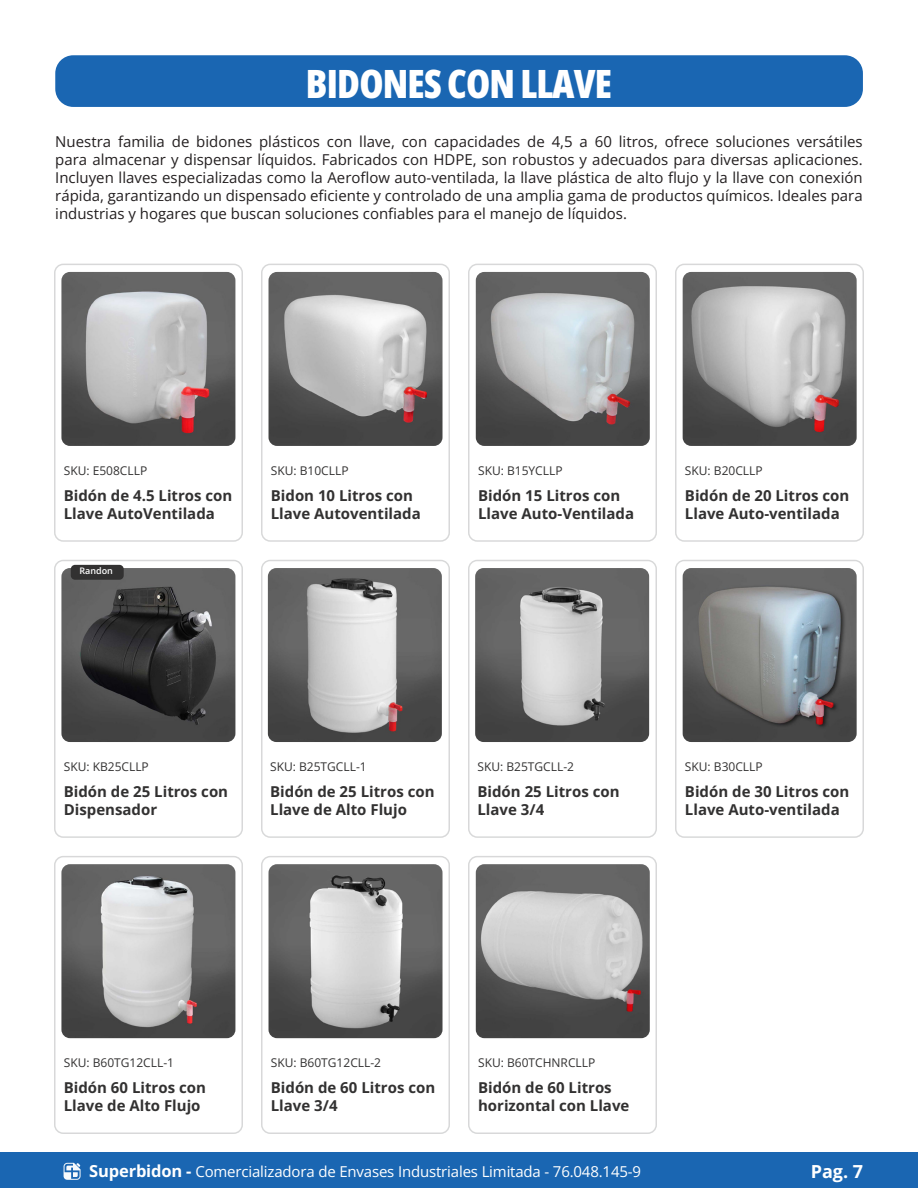
<style>
.page{position:relative;width:918px;height:1188px;background:#fff}
.page>*{position:absolute;margin:0;border:0;box-sizing:border-box;transform-origin:0 0}
.t1{font:800 39px "Open Sans Condensed";letter-spacing:-.02em;color:#fff}
.t2{font:700 18px "Open Sans";color:#fff}
.t3{font:15px/18px "Open Sans";color:#231f20;text-align:justify}
.t4{font:700 15px/18px "Open Sans";color:#323131}
.t5{font:15px "Open Sans";letter-spacing:-.01em;color:#fff}
.t6{font:12px "Open Sans";color:#323131}
.t7{font:600 9px "Open Sans";color:#fff}
.s1{font-weight:700;font-size:16.5px}
</style>
<div class="page">
<div style="left:55px;top:55px;width:808px;height:52px;background:#1a66b2;border-radius:18px"></div>
<div style="left:0;top:1153px;width:918px;height:35px;background:#1a66b2"></div>
<svg style="left:64px;top:1163px;width:16px;height:17px"></svg>
<div style="left:54px;top:264px;width:189px;height:278px;border:2px solid #393d3f;border-radius:9px"></div>
<div style="left:261px;top:264px;width:189px;height:278px;border:2px solid #393d3f;border-radius:9px"></div>
<div style="left:468px;top:264px;width:189px;height:278px;border:2px solid #393d3f;border-radius:9px"></div>
<div style="left:675px;top:264px;width:189px;height:278px;border:2px solid #393d3f;border-radius:9px"></div>
<img style="left:61px;top:272px;width:174px;height:174px">
<img style="left:269px;top:272px;width:174px;height:174px">
<img style="left:476px;top:272px;width:174px;height:174px">
<img style="left:683px;top:272px;width:174px;height:174px">
<div style="left:54px;top:856px;width:189px;height:278px;border:2px solid #393d3f;border-radius:9px"></div>
<div style="left:261px;top:856px;width:189px;height:278px;border:2px solid #393d3f;border-radius:9px"></div>
<div style="left:468px;top:856px;width:189px;height:278px;border:2px solid #393d3f;border-radius:9px"></div>
<div style="left:54px;top:560px;width:189px;height:278px;border:2px solid #393d3f;border-radius:9px"></div>
<div style="left:261px;top:560px;width:189px;height:278px;border:2px solid #393d3f;border-radius:9px"></div>
<div style="left:468px;top:560px;width:189px;height:278px;border:2px solid #393d3f;border-radius:9px"></div>
<div style="left:675px;top:560px;width:189px;height:278px;border:2px solid #393d3f;border-radius:9px"></div>
<img style="left:61px;top:568px;width:174px;height:174px">
<img style="left:61px;top:864px;width:174px;height:174px">
<img style="left:269px;top:864px;width:174px;height:174px">
<img style="left:476px;top:864px;width:174px;height:174px">
<img style="left:268px;top:568px;width:174px;height:174px">
<img style="left:475px;top:568px;width:174px;height:174px">
<img style="left:683px;top:568px;width:174px;height:174px">
<div style="left:71px;top:565px;width:53px;height:15px;background:#323131;border-radius:4px"></div>
<p class="t1" style="left:306px;top:54px;width:308px">BIDONES CON LLAVE</p>
<p class="t3" style="left:55px;top:133px;width:809px">Nuestra familia de bidones plásticos con llave, con capacidades de 4,5 a 60 litros, ofrece soluciones versátiles para almacenar y dispensar líquidos. Fabricados con HDPE, son robustos y adecuados para diversas aplicaciones.<br>Incluyen llaves especializadas como la Aeroflow auto-ventilada, la llave plástica de alto flujo y la llave con conexión rápida, garantizando un dispensado eficiente y controlado de una amplia gama de productos químicos. Ideales para industrias y hogares que buscan soluciones confiables para el manejo de líquidos.</p>
<p class="t6" style="left:64px;top:462px;width:85px">SKU: E508CLLP</p>
<p class="t6" style="left:271px;top:462px;width:79px">SKU: B10CLLP</p>
<p class="t6" style="left:478px;top:462px;width:86px">SKU: B15YCLLP</p>
<p class="t6" style="left:685px;top:462px;width:79px">SKU: B20CLLP</p>
<p class="t4" style="left:64px;top:486px;width:170px">Bidón de 4.5 Litros con<br>Llave AutoVentilada</p>
<p class="t4" style="left:271px;top:486px;width:151px">Bidon 10 Litros con<br>Llave Autoventilada</p>
<p class="t4" style="left:478px;top:486px;width:157px">Bidón 15 Litros con<br>Llave Auto-Ventilada</p>
<p class="t4" style="left:685px;top:486px;width:166px">Bidón de 20 Litros con<br>Llave Auto-ventilada</p>
<p class="t7" style="left:80px;top:565px;width:35px">Randon</p>
<p class="t6" style="left:64px;top:759px;width:87px">SKU: KB25CLLP</p>
<p class="t4" style="left:64px;top:782px;width:166px">Bidón de 25 Litros con<br>Dispensador</p>
<p class="t6" style="left:270px;top:759px;width:98px">SKU: B25TGCLL-1</p>
<p class="t6" style="left:477px;top:759px;width:98px">SKU: B25TGCLL-2</p>
<p class="t6" style="left:685px;top:759px;width:79px">SKU: B30CLLP</p>
<p class="t4" style="left:270px;top:782px;width:166px">Bidón de 25 Litros con<br>Llave de Alto Flujo</p>
<p class="t4" style="left:477px;top:782px;width:144px">Bidón 25 Litros con<br>Llave 3/4</p>
<p class="t4" style="left:685px;top:782px;width:166px">Bidón de 30 Litros con<br>Llave Auto-ventilada</p>
<p class="t6" style="left:64px;top:1055px;width:112px">SKU: B60TG12CLL-1</p>
<p class="t6" style="left:271px;top:1055px;width:112px">SKU: B60TG12CLL-2</p>
<p class="t6" style="left:478px;top:1055px;width:119px">SKU: B60TCHNRCLLP</p>
<p class="t4" style="left:64px;top:1078px;width:144px">Bidón 60 Litros con<br>Llave de Alto Flujo</p>
<p class="t4" style="left:271px;top:1078px;width:166px">Bidón de 60 Litros con<br>Llave 3/4</p>
<p class="t4" style="left:478px;top:1078px;width:153px">Bidón de 60 Litros horizontal con Llave</p>
<p class="t5" style="left:89px;top:1161px;width:553px"><span class="s1">Superbidon -</span> Comercializadora de Envases Industriales Limitada - 76.048.145-9</p>
<p class="t2" style="left:811px;top:1159px;width:54px">Pag. 7</p>
</div>
